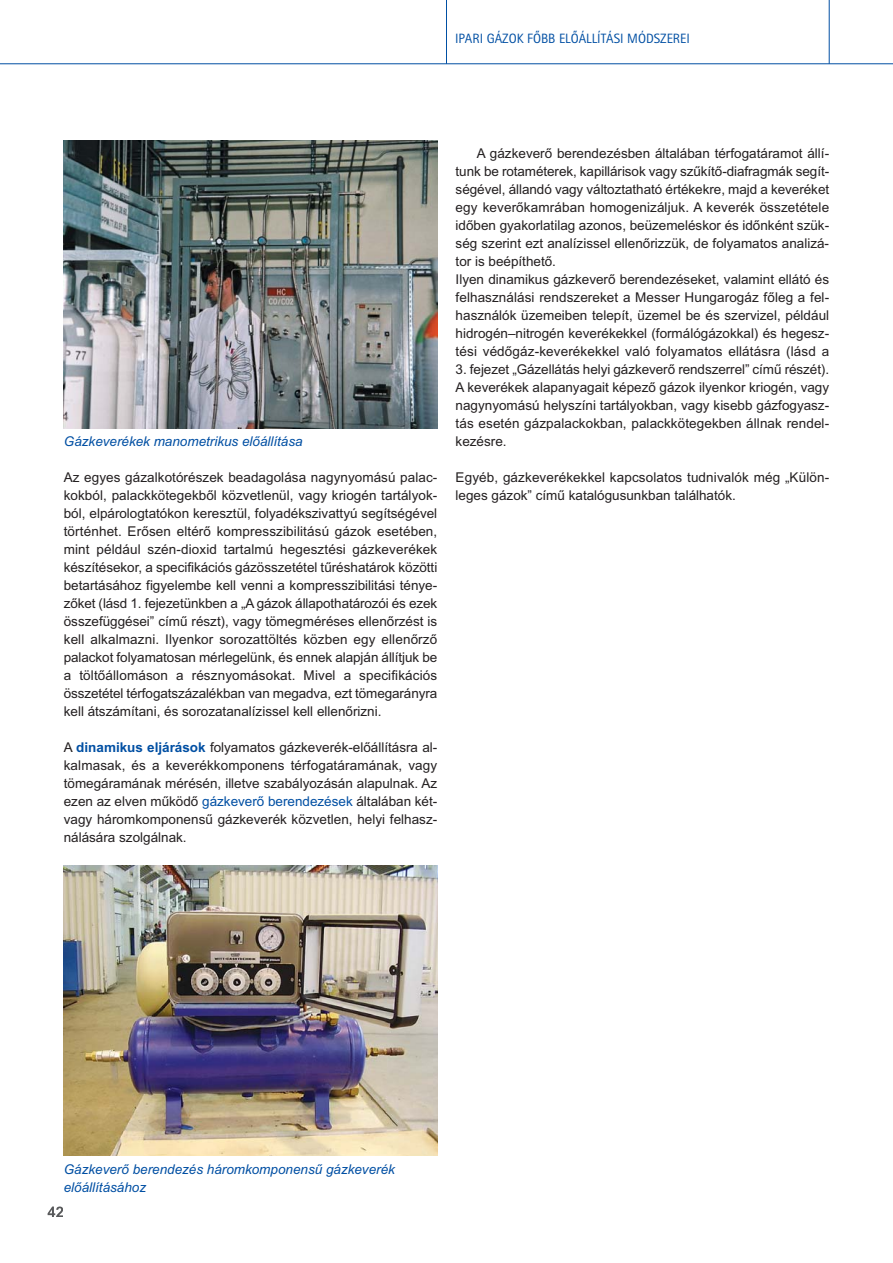
<style>
.page{position:relative;width:893px;height:1263px;background:#fff}
.page>*{position:absolute;margin:0;border:0;box-sizing:border-box;transform-origin:0 0}
.t1{font:13.5px/18px "Arial HU";color:#231f20;text-align:justify}
.t2{font:13.5px/18px "Arial HU Italic";color:#004fa3}
.t3{font:13.5px "AT Rotis Sans Serif";color:#004fa3}
.s1{font-family:"Arial HU Bold";color:#004fa3}
.s2{color:#004fa3}
</style>
<div class="page">
<svg style="left:48px;top:1206px;width:15px;height:11px"></svg>
<hr style="left:0;top:63px;width:893px;height:1px;background:#004fa3">
<hr style="left:446px;top:0;width:1px;height:64px;background:#004fa3">
<hr style="left:829px;top:0;width:1px;height:64px;background:#004fa3">
<img style="left:64px;top:140px;width:373px;height:288px">
<img style="left:64px;top:866px;width:373px;height:289px">
<p class="t3" style="left:455px;top:30px;width:236px">IPARI GÁZOK FÔBB ELÔÁLLÍTÁSI MÓDSZEREI</p>
<p class="t2" style="left:64px;top:433px;width:240px">Gázkeverékek manometrikus elôállítása</p>
<p class="t1" style="left:64px;top:470px;width:375px">Az egyes gázalkotórészek beadagolása nagynyomású palac - kok ból, palackkötegekbôl közvetlenül, vagy kriogén tartályok&shy;ból, elpárologta tókon keresztül, folyadékszivattyú segítségével történhet. Erôsen eltérô kompresszibilitású gázok esetében, mint például szén-dioxid tartalmú hegesztési gázkeverékek készítésekor, a spe cifikációs gázösszetétel tûréshatárok közötti betartásához figye lembe kell venni a kompresszibilitási ténye - zôket (lásd 1. feje zetünkben a „A gázok állapothatározói és ezek összefüggései” címû részt), vagy tömegméréses ellenôrzést is kell alkal mazni. Ilyenkor sorozattöltés közben egy ellenôrzô palackot folyamatosan mérlegelünk, és ennek alapján állítjuk be a töltôállomáson a résznyomásokat. Mivel a specifikációs össze tétel térfo gatszázalékban van megadva, ezt tömegarányra kell át szá mí tani, és sorozatanalízissel kell ellenôrizni.</p>
<p class="t1" style="left:64px;top:740px;width:375px">A <span class="s1">dinamikus eljárások</span> folyamatos gázkeverék-elôállításra al&shy;kalmasak, és a keverékkomponens térfogatáramának, vagy tömegáramának mérésén, illetve szabályozásán alapulnak. Az ezen az elven mûködô <span class="s2">gázkeverô berendezések</span> általában két&shy;vagy háromkomponensû gázkeverék közvetlen, helyi felhasz - ná lására szolgálnak.</p>
<p class="t1" style="left:456px;top:146px;width:375px;text-align:left;text-indent:21px">A gázkeverô berendezésben általában térfogatáramot állí&shy;tunk be rotaméterek, kapillárisok vagy szûkítô-diafragmák segít&shy;ségével, állandó vagy változtatható értékekre, majd a keveréket egy keverôkamrában homogenizáljuk. A keverék összetétele idôben gyakorlatilag azonos, beüzemeléskor és idônként szük&shy;ség szerint ezt analízissel ellenôrizzük, de folyamatos analizá&shy;tor is beépíthetô.<br>Ilyen dinamikus gázkeverô berendezéseket, valamint ellátó és felhasználási rendszereket a Messer Hungarogáz fôleg a fel&shy;hasz nálók üzemeiben telepít, üzemel be és szervizel, például hidrogén—nitrogén keverékekkel (formálógázokkal) és hegesz - té si védôgáz-keverékekkel való folyamatos ellátásra (lásd a</p>
<p class="t1" style="left:456px;top:362px;width:375px">3. fejezet „Gázellátás helyi gázkeverô rendszerrel” címû részét).<br>A keverékek alapanyagait képezô gázok ilyenkor kriogén, vagy nagy nyomású helyszíni tartályokban, vagy kisebb gázfogyasz - tás esetén gázpalackokban, palackkötegekben állnak rendel - ke zésre.</p>
<p class="t1" style="left:456px;top:470px;width:375px">Egyéb, gázkeverékekkel kapcsolatos tudnivalók még „Külön&shy;leges gázok” címû katalógusunkban találhatók.</p>
<p class="t2" style="left:64px;top:1161px;width:333px">Gázkeverô berendezés háromkomponensû gázkeverék elôállításához</p>
</div>
